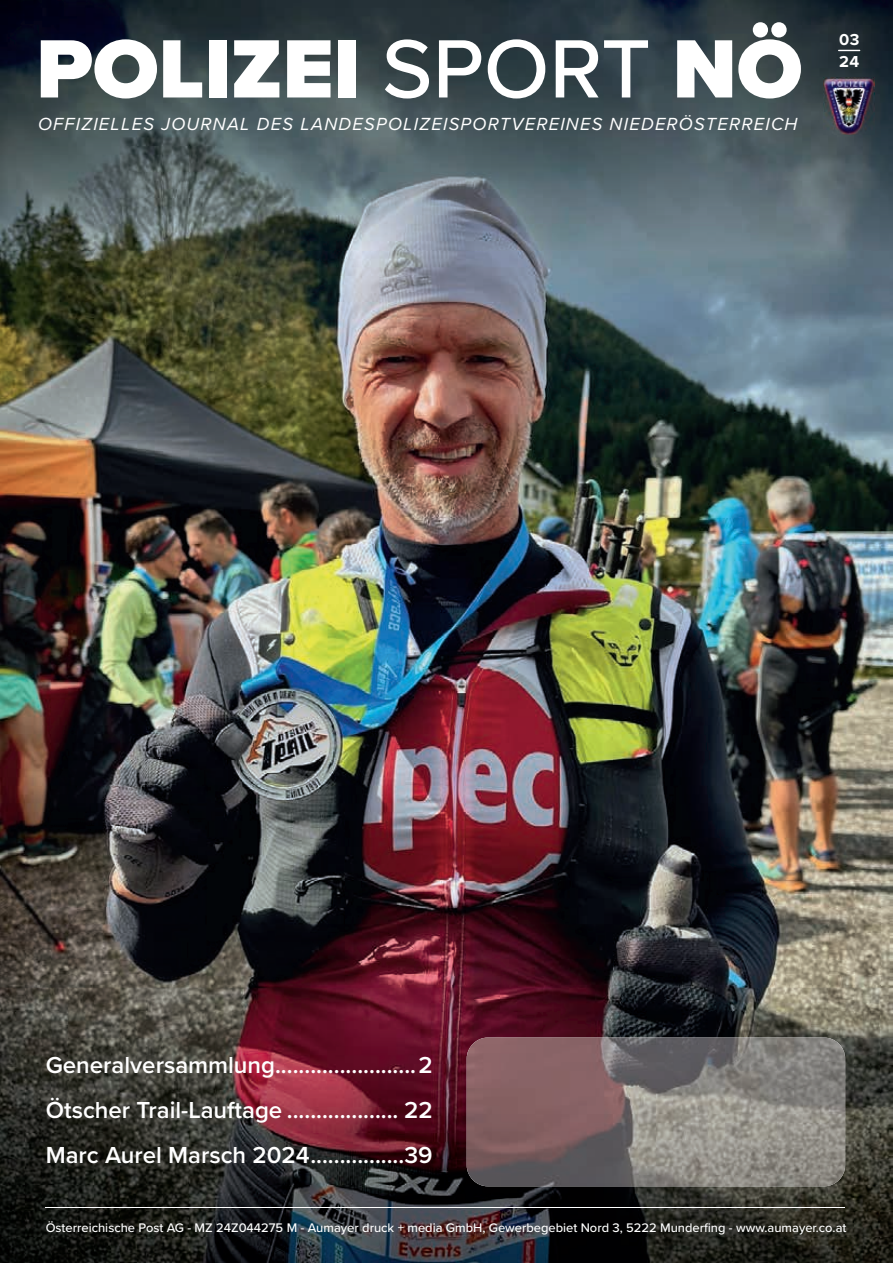
<style>
.page{position:relative;width:893px;height:1263px;background:#fff}
.page>*{position:absolute;margin:0;border:0;box-sizing:border-box;transform-origin:0 0}
.t1{font:900 85.65px "Proxima Nova";color:#fff}
.t2{font:600 24px/45px "Proxima Nova";color:#fff;text-align:justify}
.t3{font:italic 18.15px "Proxima Nova";letter-spacing:.07em;color:#fff}
.t4{font:700 16.5px/21.9px "Proxima Nova";color:#fff}
.t5{font:500 12.9px "Proxima Nova";color:#fff}
.s1{font-weight:500}
</style>
<div class="page">
<img style="left:0;top:0;width:893px;height:1263px">
<img style="left:467px;top:1037px;width:378px;height:149px">
<hr style="left:46px;top:1207px;width:799px;height:1px;background:#fff">
<svg style="left:838px;top:50px;width:22px;height:1px"></svg>
<img style="left:824px;top:78px;width:51px;height:56px">
<h1 class="t1" style="left:36px;top:5px;width:768px">POLIZEI <span class="s1">SPORT</span> NÖ</h1>
<p class="t4" style="left:839px;top:28px;width:22px">03<br>24</p>
<p class="t3" style="left:38px;top:111px;width:761px">OFFIZIELLES JOURNAL DES LANDESPOLIZEISPORTVEREINES NIEDERÖSTERREICH</p>
<p class="t2" style="left:46px;top:1042px;width:389px">Generalversammlung........................2<br>Ötscher Trail-Lauftage ................... 22<br>Marc Aurel Marsch 2024 ................39</p>
<p class="t5" style="left:46px;top:1218px;width:802px">Österreichische Post AG - MZ 24Z044275 M - Aumayer druck + media GmbH, Gewerbegebiet Nord 3, 5222 Munderfing - www.aumayer.co.at</p>
</div>
